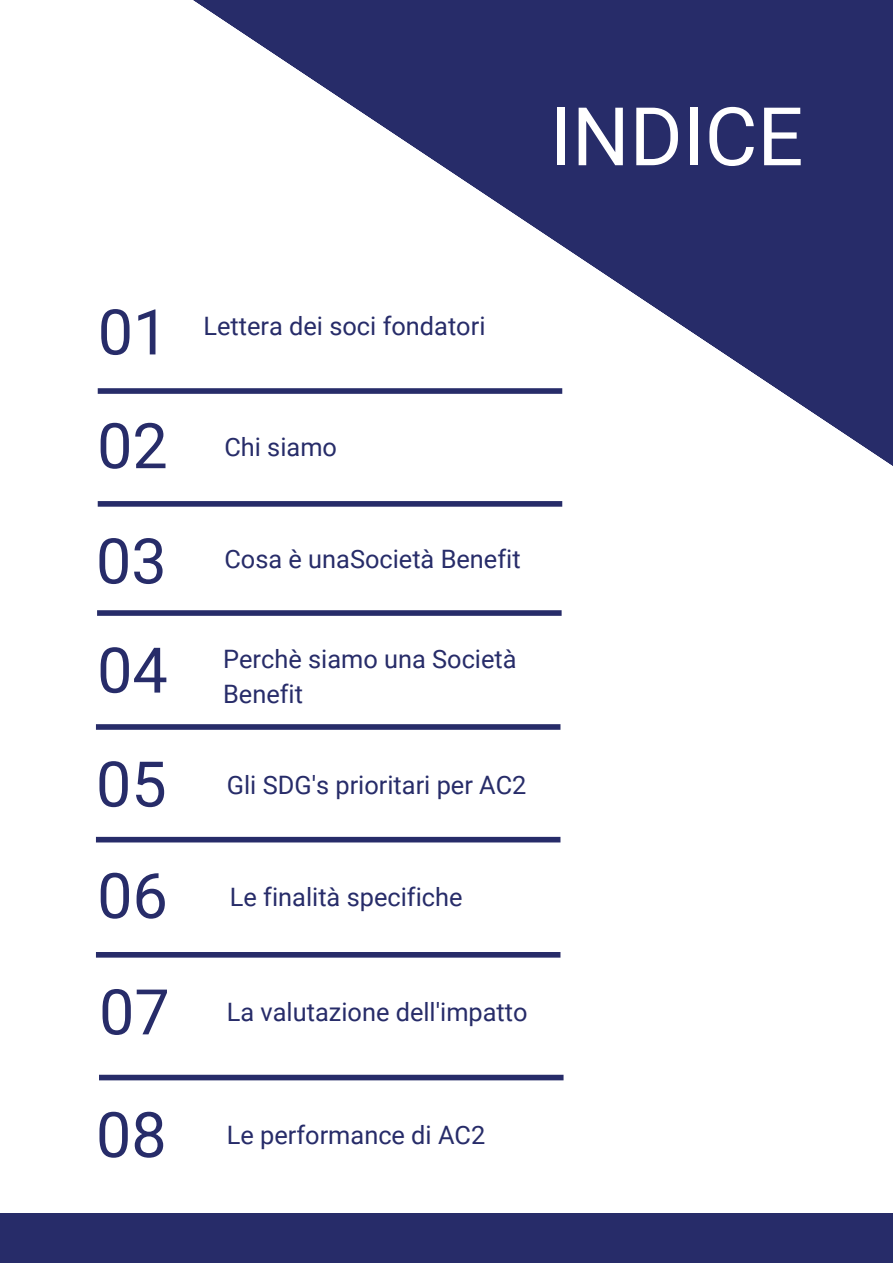
<style>
.page{position:relative;width:893px;height:1264px;background:#fff}
.page>*{position:absolute;margin:0;border:0;box-sizing:border-box;transform-origin:0 0}
.t1{font:80.85px "Roboto";color:#fff}
.t2{font:63px "Roboto";color:#272c69}
.t3{font:25.35px/34.8px "Roboto";color:#272c69}
</style>
<div class="page">
<svg style="left:186px;top:0;width:706px;height:507px"></svg>
<div style="left:0;top:1213px;width:892px;height:49px;background:#272c69"></div>
<div style="left:98px;top:388px;width:464px;height:6px;background:#272c69"></div>
<div style="left:98px;top:501px;width:464px;height:5px;background:#272c69"></div>
<div style="left:97px;top:610px;width:464px;height:6px;background:#272c69"></div>
<div style="left:96px;top:724px;width:464px;height:5px;background:#272c69"></div>
<div style="left:96px;top:836px;width:464px;height:6px;background:#272c69"></div>
<div style="left:99px;top:1074px;width:464px;height:6px;background:#272c69"></div>
<div style="left:96px;top:952px;width:464px;height:5px;background:#272c69"></div>
<p class="t1" style="left:550px;top:90px;width:255px">INDICE</p>
<p class="t2" style="left:98px;top:296px;width:72px">01</p>
<p class="t3" style="left:203px;top:308px;width:283px">Lettera dei soci fondatori</p>
<p class="t2" style="left:97px;top:410px;width:72px">02</p>
<p class="t3" style="left:224px;top:430px;width:114px">Chi siamo</p>
<p class="t2" style="left:96px;top:525px;width:72px">03</p>
<p class="t3" style="left:224px;top:542px;width:298px">Cosa è unaSocietà Benefit</p>
<p class="t2" style="left:97px;top:634px;width:72px">04</p>
<p class="t3" style="left:223px;top:642px;width:295px">Perchè siamo una Società<br>Benefit</p>
<p class="t2" style="left:96px;top:748px;width:72px">05</p>
<p class="t2" style="left:97px;top:859px;width:72px">06</p>
<p class="t2" style="left:99px;top:975px;width:72px">07</p>
<p class="t2" style="left:96px;top:1098px;width:72px">08</p>
<p class="t3" style="left:227px;top:767px;width:301px">Gli SDG's prioritari per AC2</p>
<p class="t3" style="left:230px;top:880px;width:234px">Le finalità specifiche</p>
<p class="t3" style="left:227px;top:995px;width:302px">La valutazione dell'impatto</p>
<p class="t3" style="left:227px;top:1118px;width:260px">Le performance di AC2</p>
</div>
